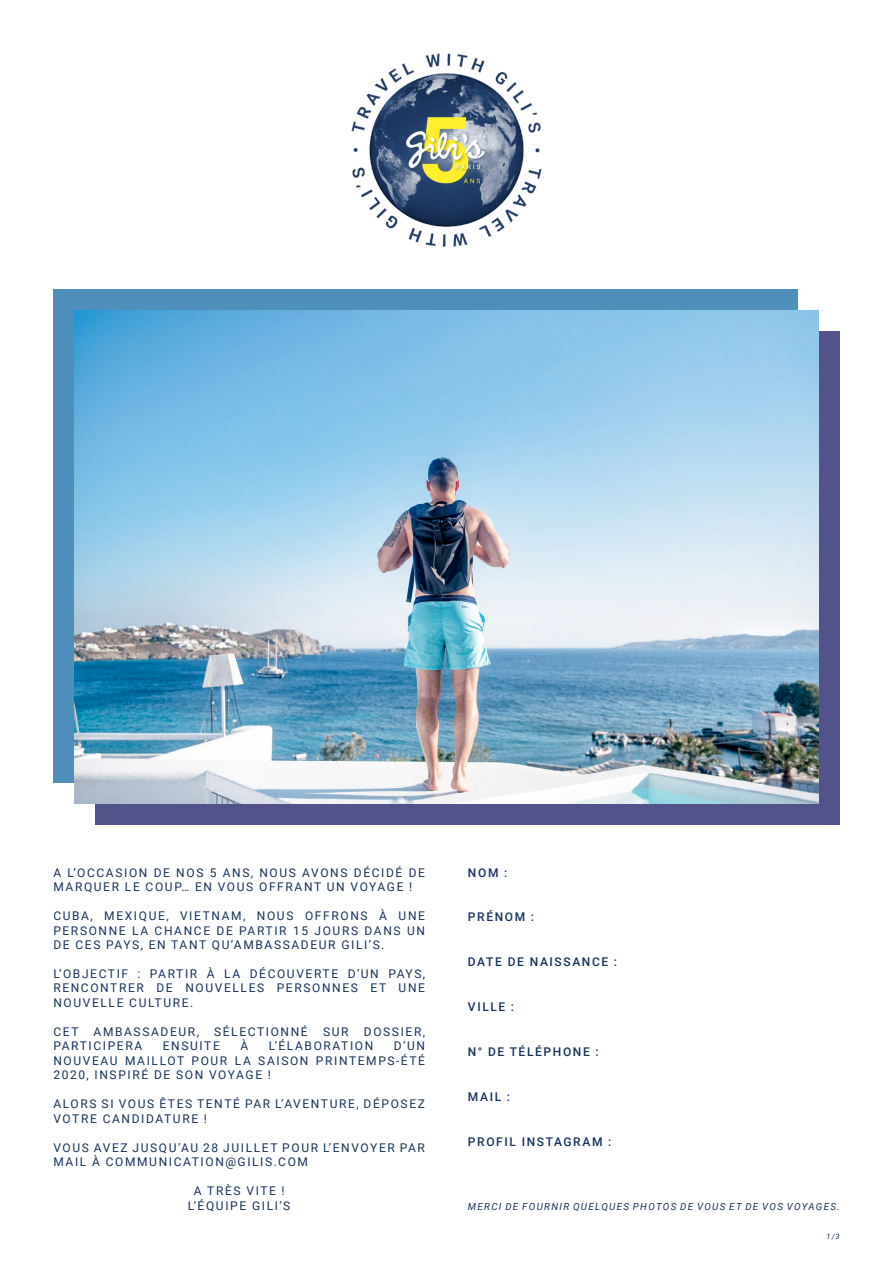
<style>
.page{position:relative;width:893px;height:1263px;background:#fff}
.page>*{position:absolute;margin:0;border:0;box-sizing:border-box;transform-origin:0 0}
.t1{font:12px/14.5px "Roboto";letter-spacing:.135em;color:#16325c}
.t2{font:500 12px "Roboto";letter-spacing:.135em;color:#16325c}
.t3{font:italic 9.75px "Roboto";letter-spacing:.135em;color:#16325c}
.t4{font:italic 7.5px "Roboto";color:#16325c}
</style>
<div class="page">
<img style="left:352px;top:53px;width:189px;height:194px">
<div style="left:53px;top:289px;width:744px;height:493px;background:#4e8fbc"></div>
<div style="left:96px;top:332px;width:744px;height:493px;background:#51538a"></div>
<img style="left:74px;top:310px;width:745px;height:494px">
<p class="t1" style="left:53px;top:864px;width:373px">A L’OCCASION DE NOS 5 ANS, NOUS AVONS DÉCIDÉ DE<br>MARQUER LE COUP… EN VOUS OFFRANT UN VOYAGE !</p>
<p class="t1" style="left:53px;top:908px;width:373px;text-align:justify">CUBA, MEXIQUE, VIETNAM, NOUS OFFRONS À UNE PERSONNE LA CHANCE DE PARTIR 15 JOURS DANS UN DE CES PAYS, EN TANT QU’AMBASSADEUR GILI’S.</p>
<p class="t1" style="left:53px;top:966px;width:373px;text-align:justify">L’OBJECTIF : PARTIR À LA DÉCOUVERTE D’UN PAYS, RENCONTRER DE NOUVELLES PERSONNES ET UNE NOUVELLE CULTURE.</p>
<p class="t1" style="left:53px;top:1024px;width:27px">CET</p>
<p class="t1" style="left:94px;top:1024px;width:107px">AMBASSADEUR,</p>
<p class="t1" style="left:214px;top:1024px;width:95px">SÉLECTIONNÉ</p>
<p class="t1" style="left:323px;top:1024px;width:27px">SUR</p>
<p class="t1" style="left:364px;top:1024px;width:63px">DOSSIER,</p>
<p class="t1" style="left:53px;top:1038px;width:90px">PARTICIPERA</p>
<p class="t1" style="left:163px;top:1038px;width:59px">ENSUITE</p>
<p class="t1" style="left:240px;top:1038px;width:9px">À</p>
<p class="t1" style="left:269px;top:1038px;width:106px">L’ÉLABORATION</p>
<p class="t1" style="left:53px;top:1038px;width:373px;text-align:justify;text-indent:341px">D’UN NOUVEAU MAILLOT POUR LA SAISON PRINTEMPS-ÉTÉ 2020, INSPIRÉ DE SON VOYAGE !</p>
<p class="t1" style="left:53px;top:1096px;width:373px">ALORS SI VOUS ÊTES TENTÉ PAR L’AVENTURE, DÉPOSEZ<br>VOTRE CANDIDATURE !</p>
<p class="t1" style="left:53px;top:1140px;width:373px">VOUS AVEZ JUSQU’AU 28 JUILLET POUR L’ENVOYER PAR<br>MAIL À COMMUNICATION@GILIS.COM</p>
<p class="t1" style="left:188px;top:1183px;width:104px;text-align:center">A TRÈS VITE !<br>L’ÉQUIPE GILI’S</p>
<p class="t2" style="left:468px;top:864px;width:41px">NOM :</p>
<p class="t2" style="left:468px;top:909px;width:68px">PRÉNOM :</p>
<p class="t2" style="left:468px;top:954px;width:151px">DATE DE NAISSANCE :</p>
<p class="t2" style="left:468px;top:998px;width:48px">VILLE :</p>
<p class="t2" style="left:468px;top:1043px;width:132px">N° DE TÉLÉPHONE :</p>
<p class="t2" style="left:468px;top:1088px;width:44px">MAIL :</p>
<p class="t2" style="left:468px;top:1133px;width:145px">PROFIL INSTAGRAM :</p>
<p class="t3" style="left:468px;top:1199px;width:373px">MERCI DE FOURNIR QUELQUES PHOTOS DE VOUS ET DE VOS VOYAGES.</p>
<p class="t4" style="left:827px;top:1231px;width:15px">1/3</p>
</div>
